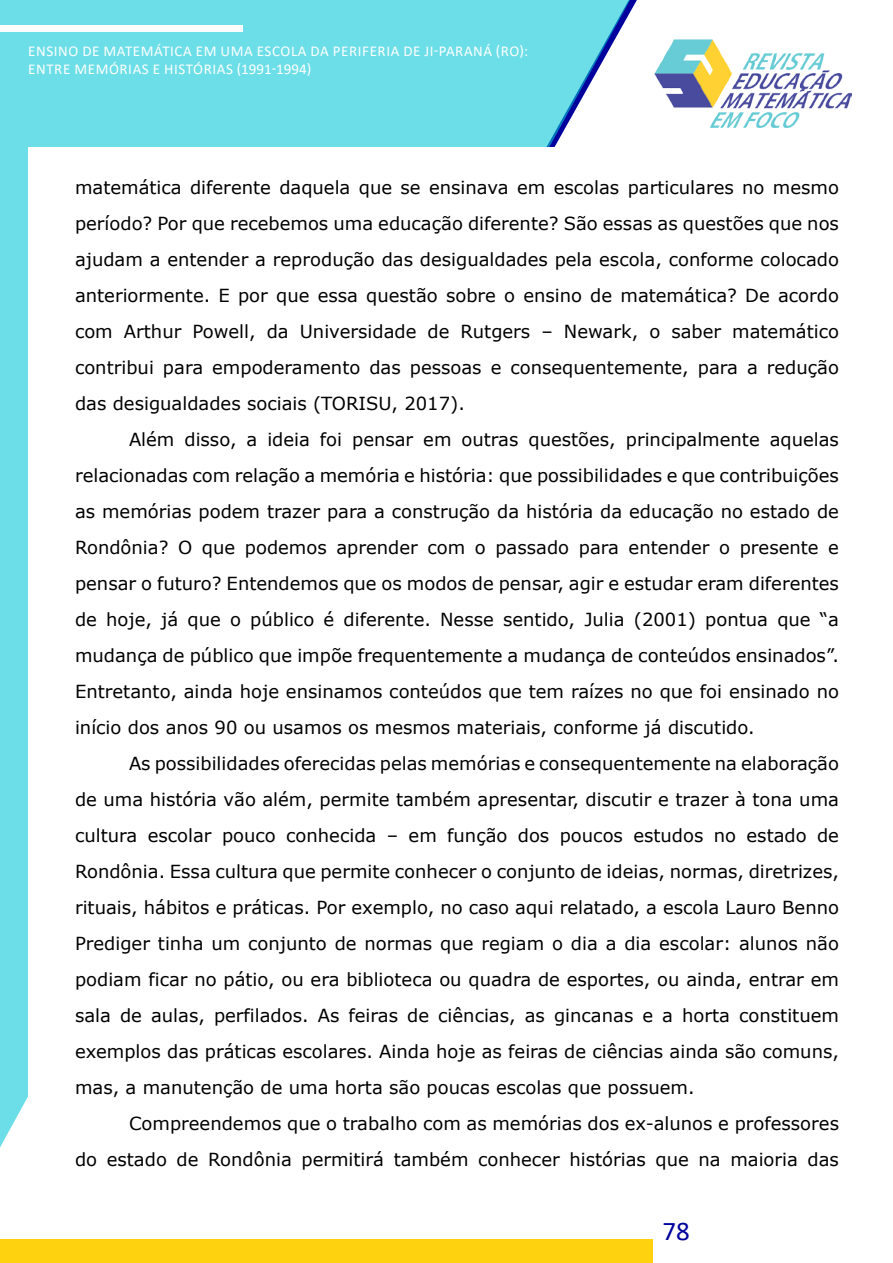
<style>
.page{position:relative;width:893px;height:1263px;background:#fff}
.page>*{position:absolute;margin:0;border:0;box-sizing:border-box;transform-origin:0 0}
.t1{font:27px "Calibri";color:#00009c}
.t2{font:18px/36px "Verdana";color:#000;text-align:justify}
.t3{font:15px/18px "Calibri";letter-spacing:.04em;color:#fff}
</style>
<div class="page">
<img style="left:654px;top:39px;width:197px;height:88px">
<div style="left:0;top:0;width:630px;height:1147px;background:#6cdee7"></div>
<div style="left:0;top:25px;width:242px;height:6px;background:#fff"></div>
<div style="left:0;top:1239px;width:653px;height:24px;background:#ffd20f"></div>
<div style="left:28px;top:148px;width:835px;height:1074px;background:#fff"></div>
<p class="t3" style="left:28px;top:42px;width:501px">ENSINO DE MATEMÁTICA EM UMA ESCOLA DA PERIFERIA DE JI-PARANÁ (RO):<br>ENTRE MEMÓRIAS E HISTÓRIAS (1991-1994)</p>
<p class="t2" style="left:75px;top:169px;width:765px">matemática diferente daquela que se ensinava em escolas particulares no mesmo período? Por que recebemos uma educação diferente? São essas as questões que nos ajudam a entender a reprodução das desigualdades pela escola, conforme colocado anteriormente. E por que essa questão sobre o ensino de matemática? De acordo com Arthur Powell, da Universidade de Rutgers – Newark, o saber matemático contribui para empoderamento das pessoas e consequentemente, para a redução das desigualdades sociais (TORISU, 2017).</p>
<p class="t2" style="left:75px;top:421px;width:765px;text-indent:54px">Além disso, a ideia foi pensar em outras questões, principalmente aquelas relacionadas com relação a memória e história: que possibilidades e que contribuições as memórias podem trazer para a construção da história da educação no estado de Rondônia? O que podemos aprender com o passado para entender o presente e pensar o futuro? Entendemos que os modos de pensar, agir e estudar eram diferentes de hoje, já que o público é diferente. Nesse sentido, Julia (2001) pontua que “a mudança de público que impõe frequentemente a mudança de conteúdos ensinados”.<br>Entretanto, ainda hoje ensinamos conteúdos que tem raízes no que foi ensinado no início dos anos 90 ou usamos os mesmos materiais, conforme já discutido.</p>
<p class="t2" style="left:75px;top:745px;width:765px;text-indent:54px">As possibilidades oferecidas pelas memórias e consequentemente na elaboração de uma história vão além, permite também apresentar, discutir e trazer à tona uma cultura escolar pouco conhecida – em função dos poucos estudos no estado de Rondônia. Essa cultura que permite conhecer o conjunto de ideias, normas, diretrizes, rituais, hábitos e práticas. Por exemplo, no caso aqui relatado, a escola Lauro Benno Prediger tinha um conjunto de normas que regiam o dia a dia escolar: alunos não podiam ficar no pátio, ou era biblioteca ou quadra de esportes, ou ainda, entrar em sala de aulas, perfilados. As feiras de ciências, as gincanas e a horta constituem exemplos das práticas escolares. Ainda hoje as feiras de ciências ainda são comuns, mas, a manutenção de uma horta são poucas escolas que possuem.</p>
<p class="t2" style="left:75px;top:1105px;width:765px;text-align:right">Compreendemos que o trabalho com as memórias dos ex-alunos e professores<br>do estado de Rondônia permitirá também conhecer histórias que na maioria das</p>
<h1 class="t1" style="left:662px;top:1212px;width:29px">78</h1>
</div>
